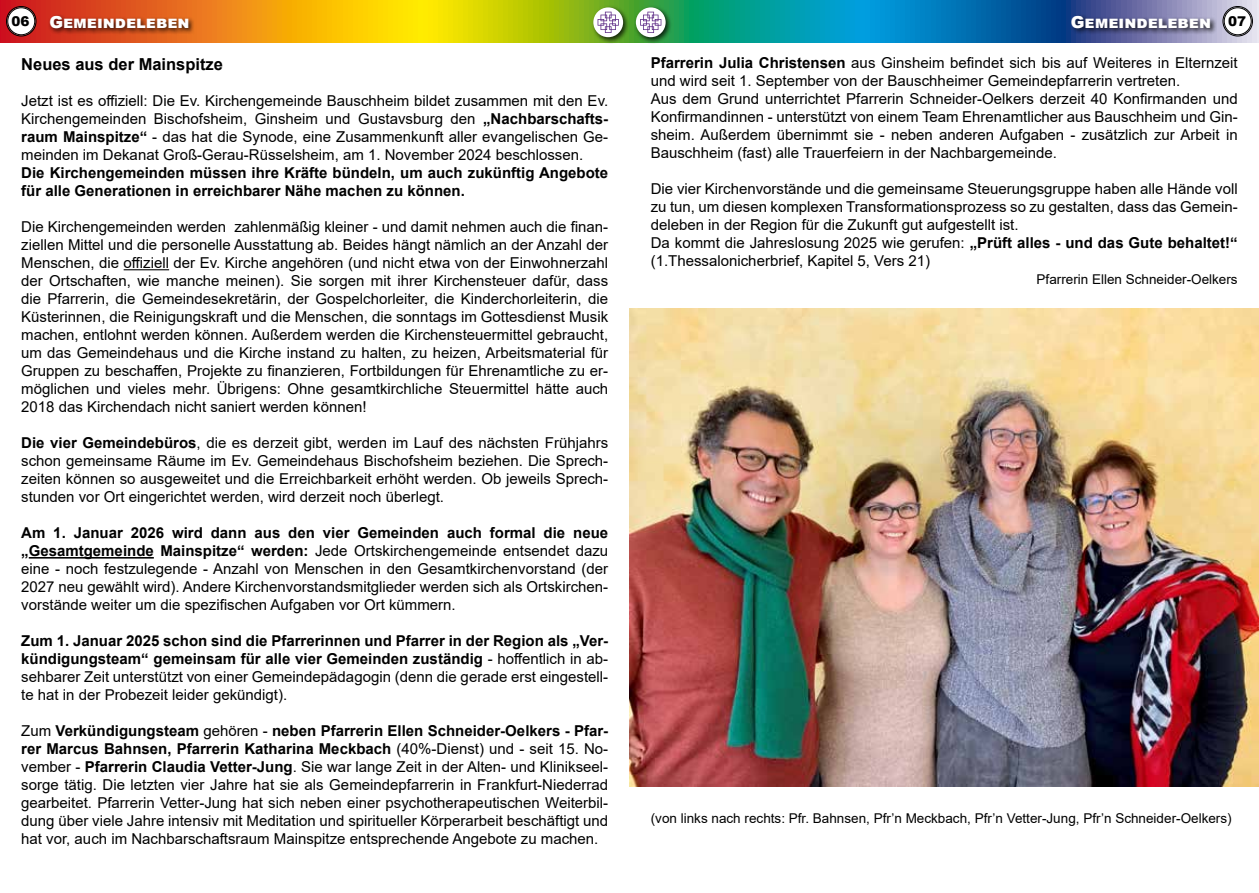
<style>
.page{position:relative;width:1259px;height:893px;background:#fff}
.page>*{position:absolute;margin:0;border:0;box-sizing:border-box;transform-origin:0 0}
.t1{font:900 16.5px "Arial";color:#fff}
.t2{font:700 16.5px "Arial";color:#000}
.t3{font:15px/18px "Arial";color:#000;text-align:justify}
.t4{font:700 15px/18px "Arial";color:#000}
.t5{font:13.5px "Arial";color:#000}
.s1{font-size:13.5px;color:#000}
.s2{font-weight:700}
</style>
<div class="page">
<svg style="left:0;top:0;width:1259px;height:43px;background:#7e955a"></svg>
<div style="left:7px;top:7px;width:28px;height:28px;background:#fff;border-radius:50%"></div>
<div style="left:6px;top:6px;width:30px;height:30px;border:1px solid #000;border-radius:50%"></div>
<div style="left:8px;top:8px;width:27px;height:27px;border:1px solid #000;border-radius:50%"></div>
<div style="left:1223px;top:7px;width:28px;height:28px;background:#fff;border-radius:50%"></div>
<div style="left:1222px;top:6px;width:30px;height:30px;border:1px solid #000;border-radius:50%"></div>
<div style="left:1224px;top:8px;width:27px;height:27px;border:1px solid #000;border-radius:50%"></div>
<div style="left:1069px;top:14px;width:148px;height:21px;background:#000;opacity:.75"></div>
<div style="left:48px;top:14px;width:148px;height:21px;background:#000;opacity:.75"></div>
<div style="left:591px;top:5px;width:39px;height:39px;background:#000;opacity:.75"></div>
<svg style="left:593px;top:7px;width:30px;height:30px"></svg>
<svg style="left:597px;top:12px;width:22px;height:21px"></svg>
<hr style="left:124px;top:269px;width:45px;height:1px;background:#000">
<hr style="left:29px;top:557px;width:125px;height:2px;background:#000">
<div style="left:633px;top:5px;width:39px;height:39px;background:#000;opacity:.75"></div>
<svg style="left:636px;top:7px;width:29px;height:30px"></svg>
<svg style="left:640px;top:12px;width:21px;height:21px"></svg>
<img style="left:629px;top:308px;width:630px;height:479px">
<p class="t1" style="left:12px;top:10px;width:179px"><span class="s1">06</span> Gemeindeleben</p>
<p class="t1" style="left:1071px;top:10px;width:177px">Gemeindeleben <span class="s1">07</span></p>
<p class="t2" style="left:21px;top:53px;width:203px">Neues aus der Mainspitze</p>
<p class="t3" style="left:21px;top:92px;width:588px">Jetzt ist es offiziell: Die Ev. Kirchengemeinde Bauschheim bildet zusammen mit den Ev.<br>Kirchengemeinden Bischofsheim, Ginsheim und Gustavsburg den <span class="s2">„Nachbarschafts&shy;raum Mainspitze“</span> - das hat die Synode, eine Zusammenkunft aller evangelischen Ge&shy;meinden im Dekanat Groß-Gerau-Rüsselsheim, am 1. November 2024 beschlossen.</p>
<p class="t4" style="left:21px;top:164px;width:588px">Die Kirchengemeinden müssen ihre Kräfte bündeln, um auch zukünftig Angebote für alle Generationen in erreichbarer Nähe machen zu können.</p>
<p class="t3" style="left:21px;top:218px;width:588px">Die Kirchengemeinden werden zahlenmäßig kleiner - und damit nehmen auch die finan&shy;ziellen Mittel und die personelle Ausstattung ab. Beides hängt nämlich an der Anzahl der Menschen, die offiziell der Ev. Kirche angehören (und nicht etwa von der Einwohnerzahl der Ortschaften, wie manche meinen). Sie sorgen mit ihrer Kirchensteuer dafür, dass die Pfarrerin, die Gemeindesekretärin, der Gospelchorleiter, die Kinderchorleiterin, die Küsterinnen, die Reinigungskraft und die Menschen, die sonntags im Gottesdienst Musik machen, entlohnt werden können. Außerdem werden die Kirchensteuermittel gebraucht, um das Gemeindehaus und die Kirche instand zu halten, zu heizen, Arbeitsmaterial für Gruppen zu beschaffen, Projekte zu finanzieren, Fortbildungen für Ehrenamtliche zu er&shy;möglichen und vieles mehr. Übrigens: Ohne gesamtkirchliche Steuermittel hätte auch 2018 das Kirchendach nicht saniert werden können!</p>
<p class="t3" style="left:21px;top:434px;width:588px"><span class="s2">Die vier Gemeindebüros</span>, die es derzeit gibt, werden im Lauf des nächsten Frühjahrs schon gemeinsame Räume im Ev. Gemeindehaus Bischofsheim beziehen. Die Sprech&shy;zeiten können so ausgeweitet und die Erreichbarkeit erhöht werden. Ob jeweils Sprech&shy;stunden vor Ort eingerichtet werden, wird derzeit noch überlegt.</p>
<p class="t3" style="left:21px;top:524px;width:588px"><span class="s2">Am 1. Januar 2026 wird dann aus den vier Gemeinden auch formal die neue „Gesamtgemeinde Mainspitze“ werden:</span> Jede Ortskirchengemeinde entsendet dazu eine - noch festzulegende - Anzahl von Menschen in den Gesamtkirchenvorstand (der 2027 neu gewählt wird). Andere Kirchenvorstandsmitglieder werden sich als Ortskirchen&shy;vorstände weiter um die spezifischen Aufgaben vor Ort kümmern.</p>
<p class="t3" style="left:21px;top:632px;width:588px"><span class="s2">Zum 1. Januar 2025 schon sind die Pfarrerinnen und Pfarrer in der Region als „Ver&shy;kündigungsteam“ gemeinsam für alle vier Gemeinden zuständig</span> - hoffentlich in ab&shy;sehbarer Zeit unterstützt von einer Gemeindepädagogin (denn die gerade erst eingestell&shy;te hat in der Probezeit leider gekündigt).</p>
<p class="t3" style="left:21px;top:722px;width:588px">Zum <span class="s2">Verkündigungsteam</span> gehören - <span class="s2">neben Pfarrerin Ellen Schneider-Oelkers - Pfar&shy;rer Marcus Bahnsen, Pfarrerin Katharina Meckbach</span> (40%-Dienst) und - seit 15. No&shy;vember - <span class="s2">Pfarrerin Claudia Vetter-Jung</span>. Sie war lange Zeit in der Alten- und Klinikseel&shy;sorge tätig. Die letzten vier Jahre hat sie als Gemeindepfarrerin in Frankfurt-Niederrad gearbeitet. Pfarrerin Vetter-Jung hat sich neben einer psychotherapeutischen Weiterbil&shy;dung über viele Jahre intensiv mit Meditation und spiritueller Körperarbeit beschäftigt und hat vor, auch im Nachbarschaftsraum Mainspitze entsprechende Angebote zu machen.</p>
<p class="t3" style="left:651px;top:54px;width:588px;text-align:left"><span class="s2">Pfarrerin Julia Christensen</span> aus Ginsheim befindet sich bis auf Weiteres in Elternzeit und wird seit 1. September von der Bauschheimer Gemeindepfarrerin vertreten.<br>Aus dem Grund unterrichtet Pfarrerin Schneider-Oelkers derzeit 40 Konfirmanden und Konfirmandinnen - unterstützt von einem Team Ehrenamtlicher aus Bauschheim und Gin&shy;sheim. Außerdem übernimmt sie - neben anderen Aufgaben - zusätzlich zur Arbeit in Bauschheim (fast) alle Trauerfeiern in der Nachbargemeinde.</p>
<p class="t3" style="left:651px;top:180px;width:588px;text-align:left">Die vier Kirchenvorstände und die gemeinsame Steuerungsgruppe haben alle Hände voll zu tun, um diesen komplexen Transformationsprozess so zu gestalten, dass das Gemein&shy;deleben in der Region für die Zukunft gut aufgestellt ist.<br>Da kommt die Jahreslosung 2025 wie gerufen: <span class="s2">„Prüft alles - und das Gute behaltet!“ </span>(1.Thessalonicherbrief, Kapitel 5, Vers 21)</p>
<p class="t5" style="left:1036px;top:270px;width:203px">Pfarrerin Ellen Schneider-Oelkers</p>
<p class="t5" style="left:651px;top:808px;width:582px">(von links nach rechts: Pfr. Bahnsen, Pfr’n Meckbach, Pfr’n Vetter-Jung, Pfr’n Schneider-Oelkers)</p>
</div>
